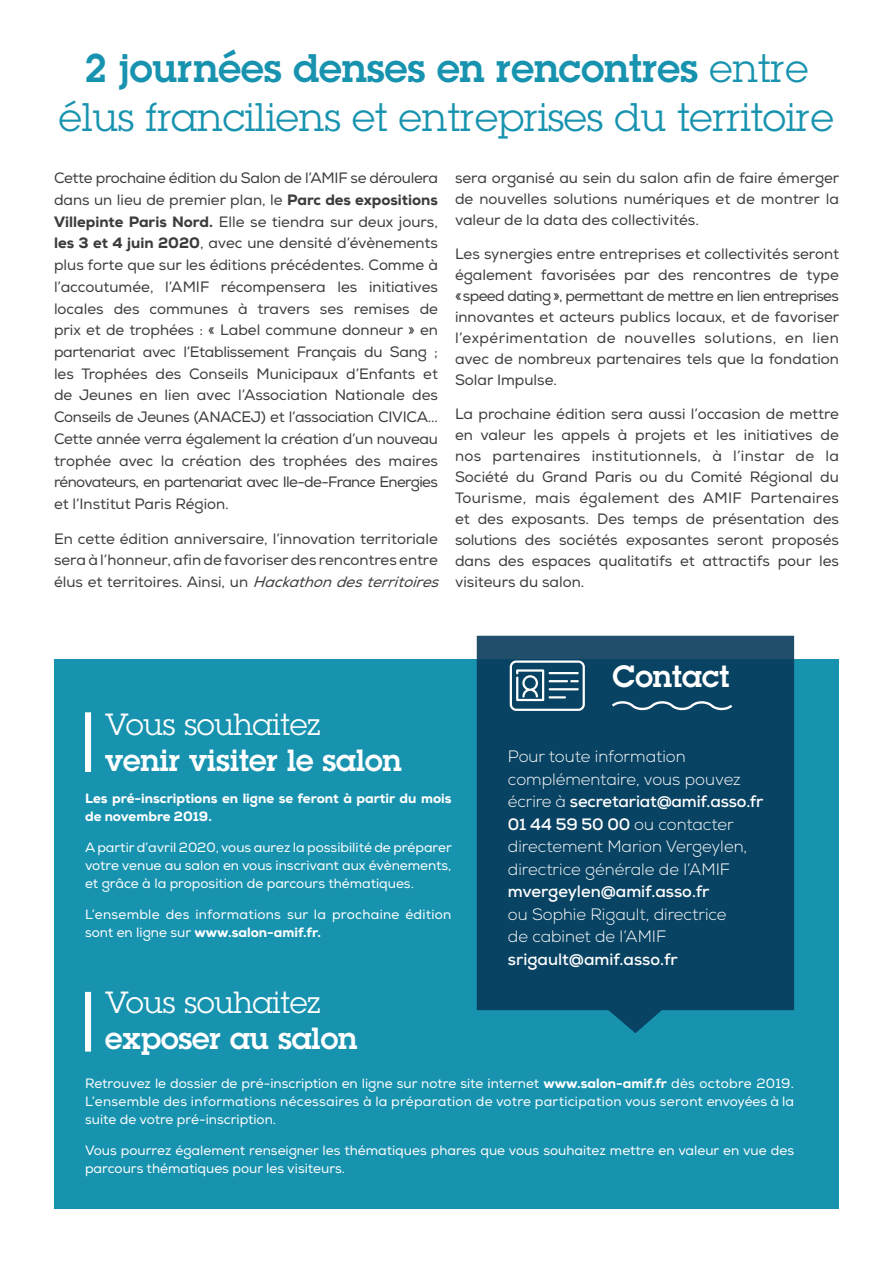
<style>
.page{position:relative;width:893px;height:1263px;background:#fff}
.page>*{position:absolute;margin:0;border:0;box-sizing:border-box;transform-origin:0 0}
.t1{font:39px/49.2px "Lubalin Graph Std";color:#1893af;text-align:center}
.t2{font:600 30px "Lubalin Graph Std";color:#fff}
.t3{font:30px "Lubalin Graph Std";color:#fff}
.t4{font:300 16.5px/22.5px "Nexa";color:#fff}
.t5{font:700 16.5px "Nexa";color:#fff}
.t6{font:15px/21.8px "Nexa";color:#3c3c3b;text-align:justify}
.t7{font:13.5px/18px "Nexa";color:#fff;text-align:justify}
.t8{font:13.5px/18px "Nexa";letter-spacing:.02em;color:#fff}
.t9{font:800 13.5px/18px "Nexa";color:#fff}
.s1{font-weight:600}
.s2{font-weight:800}
.s3{font-style:italic}
.s4{font-weight:700}
</style>
<div class="page">
<div style="left:54px;top:659px;width:785px;height:550px;background:#1893af"></div>
<div style="left:85px;top:712px;width:6px;height:60px;background:#fff"></div>
<div style="left:85px;top:992px;width:6px;height:59px;background:#fff"></div>
<svg style="left:477px;top:636px;width:317px;height:397px;background:#0b4867"></svg>
<svg style="left:609px;top:698px;width:126px;height:15px;background:#30617c"></svg>
<svg style="left:510px;top:660px;width:75px;height:51px;background:#507990"></svg>
<h1 class="t1" style="left:59px;top:43px;width:776px"><span class="s1">2 journées denses en rencontres</span> entre élus franciliens et entreprises du territoire</h1>
<p class="t6" style="left:54px;top:167px;width:385px">Cette prochaine édition du Salon de l’AMIF se déroulera dans un lieu de premier plan, le <span class="s2">Parc des expositions Villepinte Paris Nord.</span> Elle se tiendra sur deux jours, <span class="s2">les 3 et 4 juin 2020</span>, avec une densité d’évènements plus forte que sur les éditions précédentes. Comme à l’accoutumée, l’AMIF récompensera les initiatives locales des communes à travers ses remises de prix et de trophées : « Label commune donneur » en partenariat avec l’Etablissement Français du Sang ; les Trophées des Conseils Municipaux d’Enfants et de Jeunes en lien avec l’Association Nationale des Conseils de Jeunes (ANACEJ) et l’association CIVICA...<br>Cette année verra également la création d’un nouveau trophée avec la création des trophées des maires rénovateurs, en partenariat avec Ile-de-France Energies et l’Institut Paris Région.</p>
<p class="t6" style="left:54px;top:528px;width:391px;text-align:left">En cette édition anniversaire, l’innovation territoriale sera à l’honneur, afin de favoriser des rencontres entre élus et territoires. Ainsi, un <span class="s3">Hackathondesterritoires</span></p>
<p class="t6" style="left:455px;top:168px;width:386px;line-height:21px">sera organisé au sein du salon afin de faire émerger de nouvelles solutions numériques et de montrer la valeur de la data des collectivités.</p>
<p class="t6" style="left:455px;top:244px;width:386px;line-height:21px">Les synergies entre entreprises et collectivités seront également favorisées par des rencontres de type « speed dating », permettant de mettre en lien entreprises innovantes et acteurs publics locaux, et de favoriser l’expérimentation de nouvelles solutions, en lien avec de nombreux partenaires tels que la fondation Solar Impulse.</p>
<p class="t6" style="left:455px;top:403px;width:385px;line-height:21px">La prochaine édition sera aussi l’occasion de mettre en valeur les appels à projets et les initiatives de nos partenaires institutionnels, à l’instar de la Société du Grand Paris ou du Comité Régional du Tourisme, mais également des AMIF Partenaires et des exposants. Des temps de présentation des solutions des sociétés exposantes seront proposés dans des espaces qualitatifs et attractifs pour les visiteurs du salon.</p>
<h2 class="t3" style="left:105px;top:705px;width:216px">Vous souhaitez</h2>
<h2 class="t2" style="left:105px;top:740px;width:298px">venir visiter le salon</h2>
<p class="t9" style="left:85px;top:790px;width:368px">Les pré-inscriptions en ligne se feront à partir du mois de novembre 2019.</p>
<p class="t7" style="left:85px;top:839px;width:368px">A partir d’avril 2020, vous aurez la possibilité de préparer votre venue au salon en vous inscrivant aux évènements, et grâce à la proposition de parcours thématiques.</p>
<p class="t8" style="left:85px;top:905px;width:368px">L’ensemble des informations sur la prochaine édition sont en ligne sur <span class="s2">www.salon-amif.fr.</span></p>
<h2 class="t3" style="left:105px;top:984px;width:216px">Vous souhaitez</h2>
<h2 class="t2" style="left:105px;top:1019px;width:254px">exposer au salon</h2>
<h2 class="t2" style="left:613px;top:656px;width:119px">Contact</h2>
<p class="t4" style="left:508px;top:746px;width:257px">Pour toute information complémentaire, vous pouvez écrire à <span class="s4">secretariat@amif.asso.fr<br>01 44 59 50 00</span> ou contacter directement Marion Vergeylen, directrice générale de l’AMIF</p>
<p class="t5" style="left:508px;top:881px;width:203px">mvergeylen@amif.asso.fr</p>
<p class="t4" style="left:508px;top:903px;width:220px">ou Sophie Rigault, directrice de cabinet de l’AMIF</p>
<p class="t5" style="left:508px;top:948px;width:171px">srigault@amif.asso.fr</p>
<p class="t7" style="left:85px;top:1075px;width:711px">Retrouvez le dossier de pré-inscription en ligne sur notre site internet <span class="s2">www.salon-amif.fr</span> dès octobre 2019.<br>L’ensemble des informations nécessaires à la préparation de votre participation vous seront envoyées à la suite de votre pré-inscription.</p>
<p class="t7" style="left:85px;top:1142px;width:710px">Vous pourrez également renseigner les thématiques phares que vous souhaitez mettre en valeur en vue des parcours thématiques pour les visiteurs.</p>
</div>
